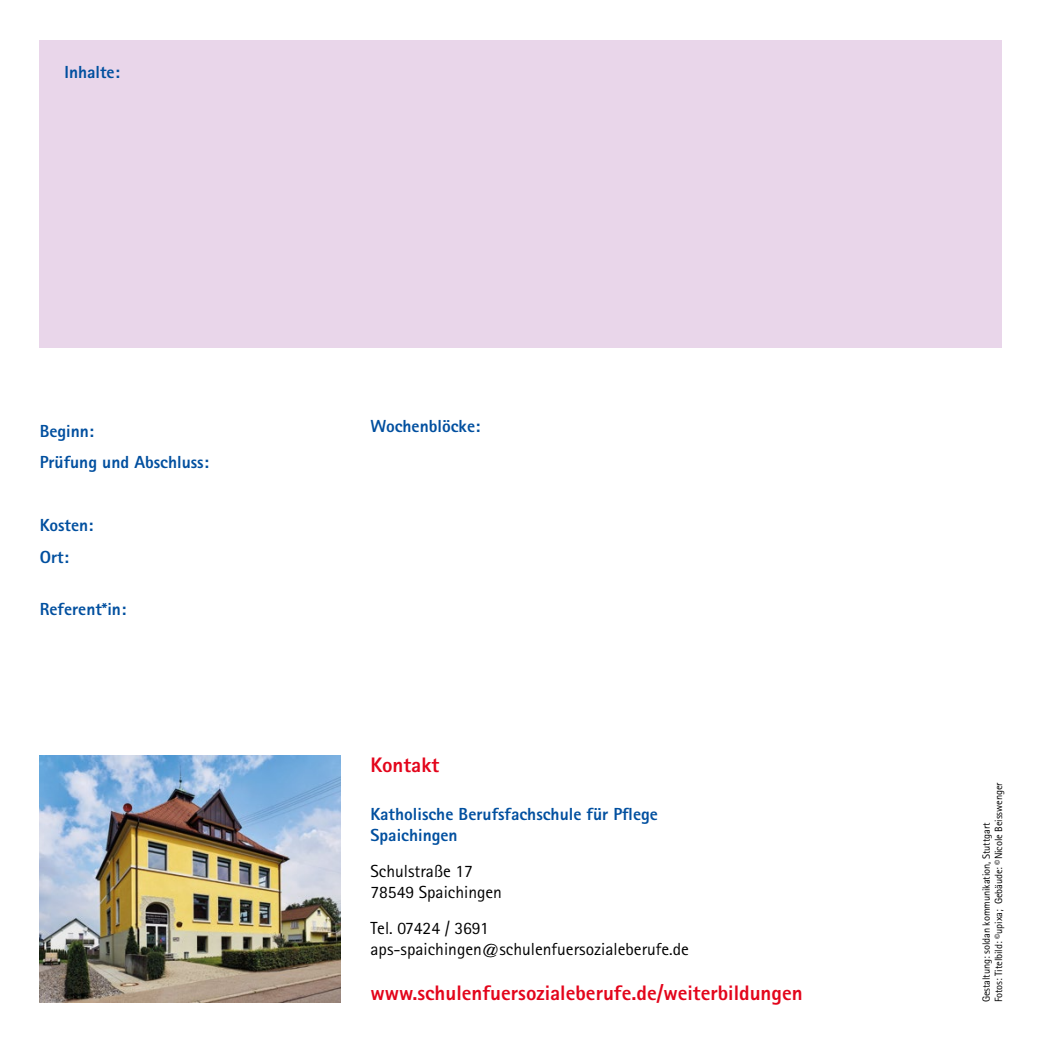
<style>
.page{position:relative;width:1042px;height:1042px;background:#fff}
.page>*{position:absolute;margin:0;border:0;box-sizing:border-box;transform-origin:0 0}
._01_ÜS_Rot{font:800 21px "Agfa Rotis Sans Serif";color:#e3051b}
._02_kleine_Blaue_ZÜS{font:17.5px/21px "Agfa Rotis Sans Serif";color:#000}
._02_kleine_Blaue_ZÜS-2{font:800 17.5px/21px "Agfa Rotis Sans Serif";color:#004f9f}
._04_Fließ{font:800 17.5px "Agfa Rotis Sans Serif";color:#004f9f}
._04_Fließ-2{font:10.5px/12.6px "Agfa Rotis Sans Serif";letter-spacing:-.01em;color:#000}
</style>
<div class="page">
<img style="left:40px;top:755px;width:301px;height:247px">
<div style="left:40px;top:40px;width:962px;height:307px;background:#e9d6ea"></div>
<p class="_02_kleine_Blaue_ZÜS-2" style="left:64px;top:62px;width:57px">Inhalte:</p>
<p class="_04_Fließ" style="left:40px;top:420px;width:56px">Beginn:</p>
<p class="_04_Fließ" style="left:40px;top:451px;width:171px">Prüfung und Abschluss:</p>
<p class="_04_Fließ" style="left:40px;top:514px;width:55px">Kosten:</p>
<p class="_04_Fließ" style="left:40px;top:546px;width:31px">Ort:</p>
<p class="_04_Fließ" style="left:40px;top:598px;width:88px">Referent*in:</p>
<p class="_02_kleine_Blaue_ZÜS-2" style="left:370px;top:415px;width:111px">Wochenblöcke:</p>
<p class="_01_ÜS_Rot" style="left:370px;top:751px;width:70px">Kontakt</p>
<p class="_02_kleine_Blaue_ZÜS-2" style="left:370px;top:803px;width:289px">Katholische Berufsfachschule für Pflege<br>Spaichingen</p>
<p class="_02_kleine_Blaue_ZÜS" style="left:370px;top:860px;width:133px">Schulstraße 17<br>78549 Spaichingen</p>
<p class="_02_kleine_Blaue_ZÜS" style="left:370px;top:917px;width:320px">Tel. 07424 / 3691 aps-spaichingen@schulenfuersozialeberufe.de</p>
<p class="_01_ÜS_Rot" style="left:370px;top:980px;width:434px">www.schulenfuersozialeberufe.de/weiterbildungen</p>
<p class="_04_Fließ-2" style="left:980px;top:1002px;width:221px;rotate:-90deg">Gestaltung: soldan kommunikation, Stuttgart<br>Fotos: Titelbild: ©upixa; Gebäude: ©Nicole Beisswenger</p>
</div>
